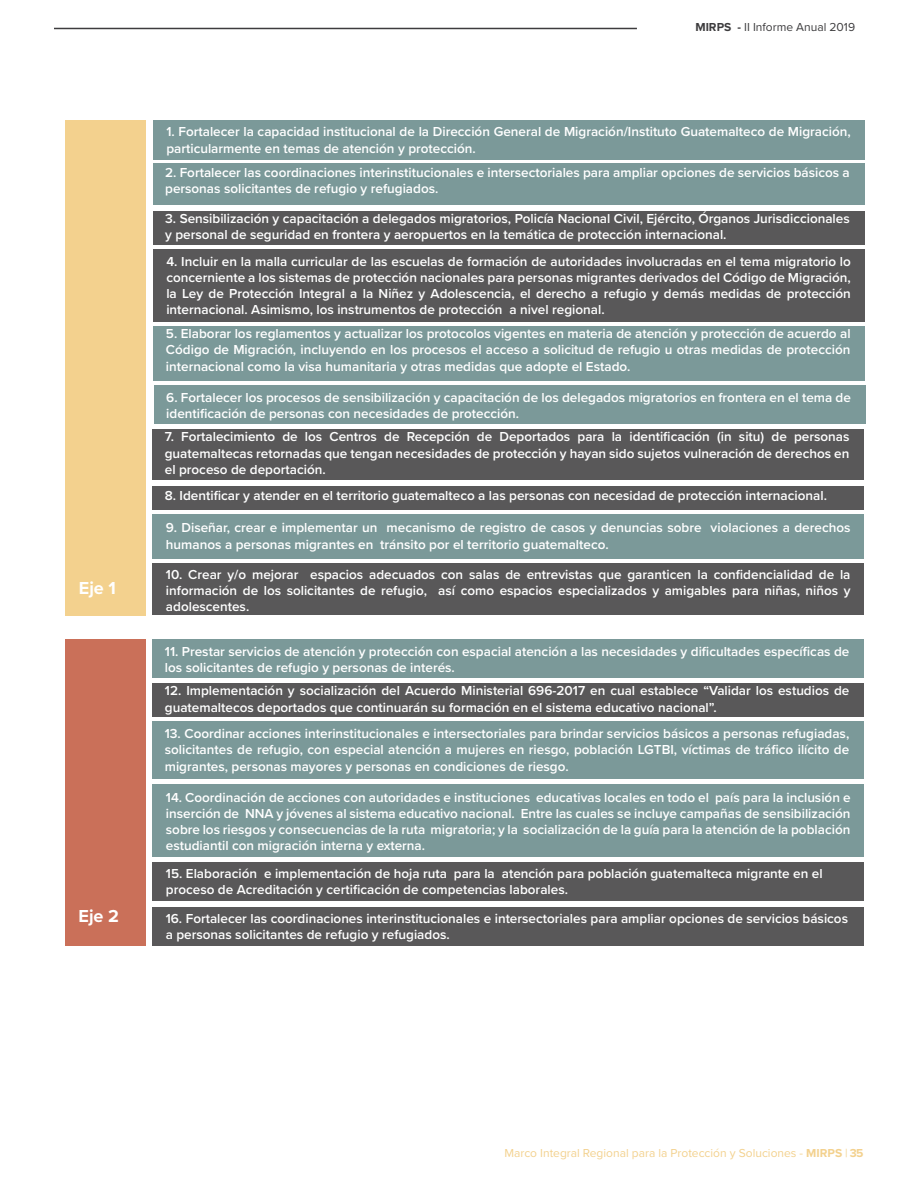
<style>
.page{position:relative;width:918px;height:1188px;background:#fff}
.page>*{position:absolute;margin:0;border:0;box-sizing:border-box;transform-origin:0 0}
.t1{font:700 18px "Proxima Nova";color:#fff}
.t2{font:600 13.5px/16.2px "Proxima Nova";color:#fff}
.t3{font:12px "Proxima Nova";color:#f3d18e}
.t4{font:12px "Proxima Nova";color:#3d3c3e}
.s1{font-weight:700}
</style>
<div class="page">
<hr style="left:54px;top:28px;width:583px;height:1px;background:#3d3c3e">
<div style="left:154px;top:120px;width:711px;height:40px;background:#7b9999"></div>
<div style="left:153px;top:326px;width:712px;height:54px;background:#7b9999"></div>
<div style="left:153px;top:164px;width:711px;height:41px;background:#7b9999"></div>
<div style="left:154px;top:385px;width:712px;height:39px;background:#7b9999"></div>
<div style="left:153px;top:211px;width:711px;height:34px;background:#595859"></div>
<div style="left:152px;top:429px;width:712px;height:51px;background:#595859"></div>
<div style="left:152px;top:486px;width:712px;height:24px;background:#595859"></div>
<div style="left:153px;top:249px;width:711px;height:72px;background:#595859"></div>
<div style="left:152px;top:514px;width:712px;height:44px;background:#7b9999"></div>
<div style="left:152px;top:563px;width:712px;height:52px;background:#595859"></div>
<div style="left:66px;top:120px;width:80px;height:495px;background:#f3d18e"></div>
<div style="left:153px;top:639px;width:711px;height:39px;background:#7b9999"></div>
<div style="left:153px;top:683px;width:711px;height:34px;background:#595859"></div>
<div style="left:152px;top:722px;width:712px;height:57px;background:#7b9999"></div>
<div style="left:152px;top:784px;width:712px;height:72px;background:#7b9999"></div>
<div style="left:152px;top:863px;width:712px;height:38px;background:#595859"></div>
<div style="left:152px;top:908px;width:712px;height:38px;background:#595859"></div>
<div style="left:65px;top:639px;width:81px;height:307px;background:#ca7059"></div>
<h1 class="t1" style="left:79px;top:575px;width:39px">Eje 1</h1>
<h1 class="t1" style="left:79px;top:902px;width:42px">Eje 2</h1>
<p class="t4" style="left:695px;top:18px;width:161px"><span class="s1">MIRPS -</span> II Informe Anual 2019</p>
<p class="t2" style="left:166px;top:123px;width:686px">1. Fortalecer la capacidad institucional de la Dirección General de Migración/Instituto Guatemalteco de Migración, particularmente en temas de atención y protección.</p>
<p class="t2" style="left:165px;top:164px;width:686px">2. Fortalecer las coordinaciones interinstitucionales e intersectoriales para ampliar opciones de servicios básicos a personas solicitantes de refugio y refugiados.</p>
<p class="t2" style="left:165px;top:210px;width:686px">3. Sensibilización y capacitación a delegados migratorios, Policía Nacional Civil, Ejército, Órganos Jurisdiccionales y personal de seguridad en frontera y aeropuertos en la temática de protección internacional.</p>
<p class="t2" style="left:166px;top:253px;width:686px;text-align:justify">4. Incluir en la malla curricular de las escuelas de formación de autoridades involucradas en el tema migratorio lo concerniente a los sistemas de protección nacionales para personas migrantes derivados del Código de Migración, la Ley de Protección Integral a la Niñez y Adolescencia, el derecho a refugio y demás medidas de protección internacional. Asimismo, los instrumentos de protección a nivel regional.</p>
<p class="t2" style="left:166px;top:325px;width:686px;text-align:justify">5. Elaborar los reglamentos y actualizar los protocolos vigentes en materia de atención y protección de acuerdo al Código de Migración, incluyendo en los procesos el acceso a solicitud de refugio u otras medidas de protección internacional como la visa humanitaria y otras medidas que adopte el Estado.</p>
<p class="t2" style="left:166px;top:389px;width:686px">6. Fortalecer los procesos de sensibilización y capacitación de los delegados migratorios en frontera en el tema de identificación de personas con necesidades de protección.</p>
<p class="t2" style="left:165px;top:428px;width:686px;text-align:justify">7. Fortalecimiento de los Centros de Recepción de Deportados para la identificación (in situ) de personas guatemaltecas retornadas que tengan necesidades de protección y hayan sido sujetos vulneración de derechos en el proceso de deportación.</p>
<p class="t2" style="left:165px;top:487px;width:664px">8. Identificar y atender en el territorio guatemalteco a las personas con necesidad de protección internacional.</p>
<p class="t2" style="left:166px;top:520px;width:686px">9. Diseñar, crear e implementar un mecanismo de registro de casos y denuncias sobre violaciones a derechos humanos a personas migrantes en tránsito por el territorio guatemalteco.</p>
<p class="t2" style="left:166px;top:566px;width:686px;text-align:justify">10. Crear y/o mejorar espacios adecuados con salas de entrevistas que garanticen la confidencialidad de la información de los solicitantes de refugio, así como espacios especializados y amigables para niñas, niños y adolescentes.</p>
<p class="t2" style="left:165px;top:643px;width:686px">11. Prestar servicios de atención y protección con espacial atención a las necesidades y dificultades específicas de los solicitantes de refugio y personas de interés.</p>
<p class="t2" style="left:165px;top:682px;width:686px">12. Implementación y socialización del Acuerdo Ministerial 696-2017 en cual establece “Validar los estudios de guatemaltecos deportados que continuarán su formación en el sistema educativo nacional”.</p>
<p class="t2" style="left:165px;top:725px;width:686px;text-align:justify">13. Coordinar acciones interinstitucionales e intersectoriales para brindar servicios básicos a personas refugiadas, solicitantes de refugio, con especial atención a mujeres en riesgo, población LGTBI, víctimas de tráfico ilícito de migrantes, personas mayores y personas en condiciones de riesgo.</p>
<p class="t2" style="left:166px;top:789px;width:686px;text-align:justify">14. Coordinación de acciones con autoridades e instituciones educativas locales en todo el país para la inclusión e inserción de NNA y jóvenes al sistema educativo nacional. Entre las cuales se incluye campañas de sensibilización sobre los riesgos y consecuencias de la ruta migratoria; y la socialización de la guía para la atención de la población estudiantil con migración interna y externa.</p>
<p class="t2" style="left:166px;top:865px;width:658px">15. Elaboración e implementación de hoja ruta para la atención para población guatemalteca migrante en el proceso de Acreditación y certificación de competencias laborales.</p>
<p class="t2" style="left:166px;top:910px;width:684px">16. Fortalecer las coordinaciones interinstitucionales e intersectoriales para ampliar opciones de servicios básicos a personas solicitantes de refugio y refugiados.</p>
<p class="t3" style="left:504px;top:1144px;width:361px">Marco Integral Regional para la Protección y Soluciones - <span class="s1">MIRPS</span> | <span class="s1">35</span></p>
</div>
